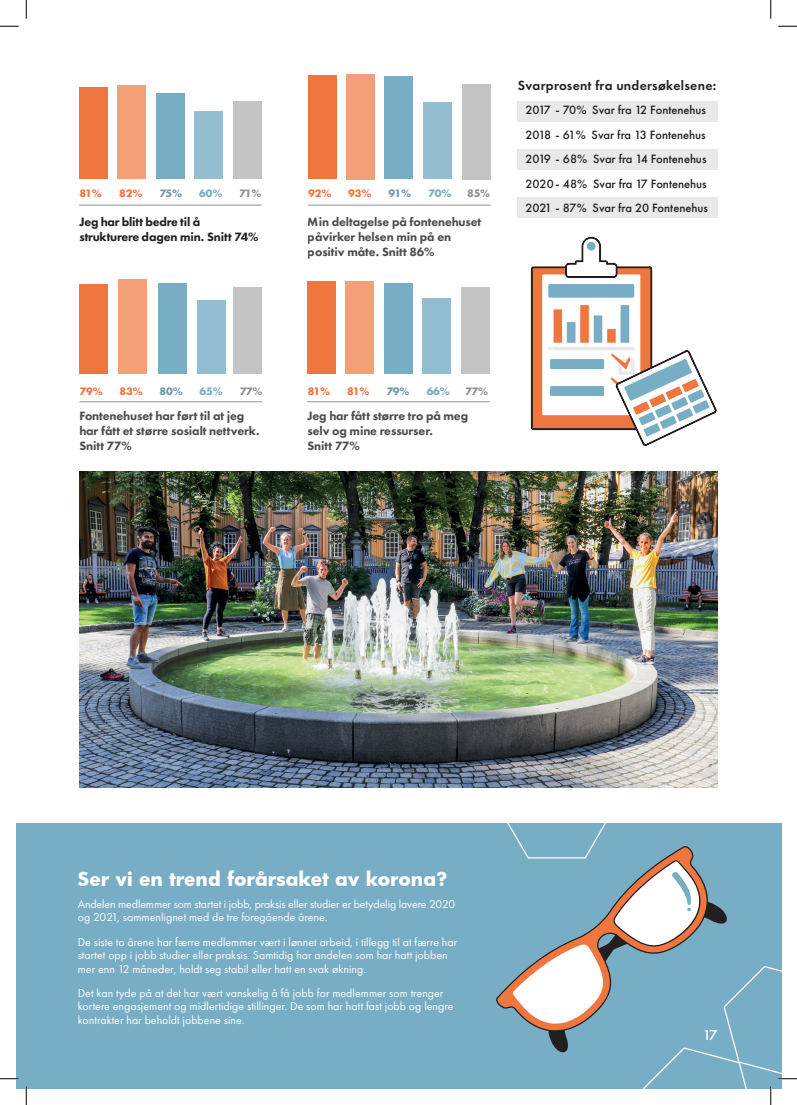
<style>
.page{position:relative;width:797px;height:1105px;background:#fff}
.page>*{position:absolute;margin:0;border:0;box-sizing:border-box;transform-origin:0 0}
.t1{font:700 18.75px "Futura";letter-spacing:-.005em;color:#fff}
.t2{font:500 15px "Futura PT";color:#fff}
.t3{font:600 13.75px "Futura PT";letter-spacing:.02em;color:#231f20}
.t4{font:800 12.5px/15px "Futura PT";letter-spacing:-.01em;color:#231f20}
.t5{font:500 12.5px/24.4px "Futura PT";color:#231f20}
.t6{font:11.88px/13.5px "Futura PT";letter-spacing:.005em;color:#fff}
.t7{font:700 11.25px "Futura PT";letter-spacing:-.01em;color:#ef763e}
.t8{font:700 11.25px "Futura PT";letter-spacing:-.04em;color:#6f9bad}
.t9{font:700 11.25px "Futura PT";letter-spacing:-.01em;color:#78adc6}
.t10{font:700 11.25px "Futura PT";letter-spacing:-.045em;color:#231f20}
</style>
<div class="page">
<div style="left:16px;top:823px;width:765px;height:266px;background:#78adc6"></div>
<img style="left:79px;top:472px;width:638px;height:315px">
<div style="left:233px;top:101px;width:28px;height:78px;background:#c4c4c4"></div>
<div style="left:423px;top:103px;width:29px;height:76px;background:#93bdd1"></div>
<div style="left:194px;top:111px;width:29px;height:68px;background:#93bdd1"></div>
<div style="left:156px;top:93px;width:29px;height:86px;background:#78adc6"></div>
<div style="left:117px;top:86px;width:29px;height:93px;background:#f39f78"></div>
<div style="left:79px;top:87px;width:29px;height:92px;background:#ef763e"></div>
<hr style="left:79px;top:204px;width:182px;height:2px;background:#231f20">
<hr style="left:308px;top:204px;width:182px;height:2px;background:#231f20">
<div style="left:461px;top:287px;width:28px;height:87px;background:#c4c4c4"></div>
<div style="left:423px;top:298px;width:28px;height:76px;background:#93bdd1"></div>
<div style="left:384px;top:283px;width:28px;height:91px;background:#78adc6"></div>
<div style="left:346px;top:281px;width:28px;height:93px;background:#f39f78"></div>
<div style="left:307px;top:281px;width:28px;height:93px;background:#ef763e"></div>
<div style="left:233px;top:287px;width:29px;height:87px;background:#c4c4c4"></div>
<div style="left:197px;top:300px;width:28px;height:74px;background:#93bdd1"></div>
<div style="left:158px;top:284px;width:28px;height:90px;background:#78adc6"></div>
<div style="left:119px;top:279px;width:28px;height:95px;background:#f39f78"></div>
<div style="left:79px;top:284px;width:29px;height:90px;background:#ef763e"></div>
<hr style="left:79px;top:401px;width:183px;height:1px;background:#231f20">
<hr style="left:307px;top:401px;width:183px;height:1px;background:#231f20">
<div style="left:308px;top:75px;width:28px;height:104px;background:#ef763e"></div>
<div style="left:385px;top:77px;width:28px;height:102px;background:#78adc6"></div>
<div style="left:346px;top:74px;width:29px;height:105px;background:#f39f78"></div>
<div style="left:462px;top:84px;width:28px;height:95px;background:#c4c4c4"></div>
<img style="left:530px;top:236px;width:187px;height:288px">
<div style="left:516px;top:101px;width:201px;height:20px;background:#e9e9e9"></div>
<div style="left:516px;top:149px;width:201px;height:21px;background:#e9e9e9"></div>
<div style="left:516px;top:197px;width:201px;height:21px;background:#e9e9e9"></div>
<svg style="left:0;top:25px;width:19px;height:2px"></svg>
<svg style="left:778px;top:25px;width:19px;height:2px"></svg>
<svg style="left:0;top:1078px;width:19px;height:1px"></svg>
<svg style="left:25px;top:0;width:2px;height:19px"></svg>
<svg style="left:25px;top:1086px;width:2px;height:19px"></svg>
<svg style="left:770px;top:0;width:1px;height:19px"></svg>
<svg style="left:498px;top:757px;width:299px;height:348px"></svg>
<p class="t7" style="left:80px;top:186px;width:24px">81%</p>
<p class="t7" style="left:119px;top:186px;width:25px">82%</p>
<p class="t8" style="left:159px;top:186px;width:24px">75%</p>
<p class="t9" style="left:199px;top:186px;width:25px">60%</p>
<p class="t10" style="left:239px;top:186px;width:24px">71%</p>
<p class="t7" style="left:308px;top:186px;width:25px">92%</p>
<p class="t7" style="left:348px;top:186px;width:25px">93%</p>
<p class="t8" style="left:388px;top:186px;width:24px">91%</p>
<p class="t9" style="left:428px;top:186px;width:25px">70%</p>
<p class="t10" style="left:467px;top:186px;width:25px">85%</p>
<p class="t4" style="left:79px;top:215px;width:180px">Jeg har blitt bedre til å strukturere dagen min. Snitt 74%</p>
<p class="t4" style="left:308px;top:215px;width:175px">Min deltagelse på fontenehuset påvirker helsen min på en positiv måte. Snitt 86%</p>
<p class="t3" style="left:518px;top:77px;width:200px">Svarprosent fra undersøkelsene:</p>
<p class="t5" style="left:525px;top:98px;width:184px">2017 - 70% Svar fra 12 Fontenehus<br>2018 - 61% Svar fra 13 Fontenehus<br>2019 - 68% Svar fra 14 Fontenehus<br>2020- 48% Svar fra 17 Fontenehus<br>2021 - 87% Svar fra 20 Fontenehus</p>
<p class="t7" style="left:79px;top:384px;width:25px">79%</p>
<p class="t7" style="left:119px;top:384px;width:25px">83%</p>
<p class="t8" style="left:159px;top:384px;width:25px">80%</p>
<p class="t9" style="left:199px;top:384px;width:25px">65%</p>
<p class="t10" style="left:240px;top:384px;width:24px">77%</p>
<p class="t4" style="left:79px;top:408px;width:181px">Fontenehuset har ført til at jeg har fått et større sosialt nettverk.<br>Snitt 77%</p>
<p class="t7" style="left:308px;top:384px;width:24px">81%</p>
<p class="t7" style="left:347px;top:384px;width:24px">81%</p>
<p class="t8" style="left:386px;top:384px;width:25px">79%</p>
<p class="t9" style="left:426px;top:384px;width:25px">66%</p>
<p class="t10" style="left:465px;top:384px;width:24px">77%</p>
<p class="t4" style="left:307px;top:408px;width:162px">Jeg har fått større tro på meg selv og mine ressurser.<br>Snitt 77%</p>
<p class="t1" style="left:78px;top:866px;width:371px">Ser vi en trend forårsaket av korona?</p>
<p class="t6" style="left:78px;top:897px;width:379px">Andelen medlemmer som startet i jobb, praksis eller studier er betydelig lavere 2020 og 2021, sammenlignet med de tre foregående årene.</p>
<p class="t6" style="left:78px;top:935px;width:381px">De siste to årene har færre medlemmer vært i lønnet arbeid, i tillegg til at færre har startet opp i jobb studier eller praksis. Samtidig har andelen som har hatt jobben mer enn 12 måneder, holdt seg stabil eller hatt en svak økning.</p>
<p class="t6" style="left:78px;top:986px;width:377px">Det kan tyde på at det har vært vanskelig å få jobb for medlemmer som trenger kortere engasjement og midlertidige stillinger. De som har hatt fast jobb og lengre kontrakter har beholdt jobbene sine.</p>
<p class="t2" style="left:702px;top:1026px;width:16px">17</p>
</div>
